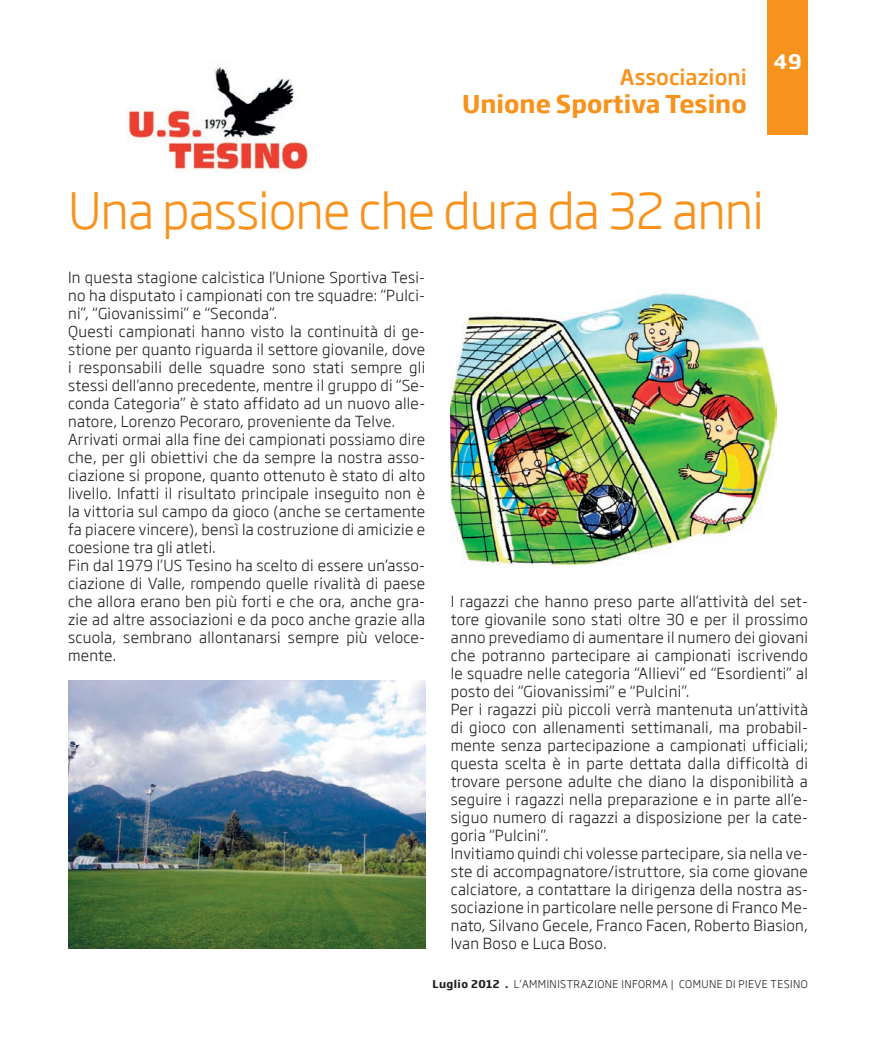
<style>
.page{position:relative;width:876px;height:1046px;background:#fff}
.page>*{position:absolute;margin:0;border:0;box-sizing:border-box;transform-origin:0 0}
.t1{font:300 49.2px "Soho Gothic Std";color:#f7931d}
.t2{font:700 24px "Soho Gothic Std";color:#f7931d}
.t3{font:500 21px "Soho Gothic Std";color:#f7931d}
.t4{font:700 19.5px "Soho Gothic Std";color:#fff}
.t5{font:300 15px/18px "Soho Gothic Std";letter-spacing:.02em;color:#231f20}
.t6{font:300 10.5px "Soho Gothic Std";letter-spacing:.04em;color:#231f20}
.s1{font-weight:700}
</style>
<div class="page">
<div style="left:768px;top:0;width:40px;height:135px;background:#f7931d"></div>
<img style="left:126px;top:67px;width:183px;height:105px">
<img style="left:68px;top:680px;width:357px;height:268px">
<img style="left:451px;top:292px;width:326px;height:274px">
<h3 class="t3" style="left:620px;top:63px;width:128px">Associazioni</h3>
<h2 class="t2" style="left:462px;top:89px;width:286px">Unione Sportiva Tesino</h2>
<h3 class="t4" style="left:773px;top:49px;width:30px">49</h3>
<h1 class="t1" style="left:68px;top:180px;width:697px">Una passione che dura da 32 anni</h1>
<p class="t5" style="left:68px;top:268px;width:359px">I n questa stagione calcistica l’U nione Sportiva Tesi&shy;no ha disputato i campionati con tre squadre: “Pulci&shy;ni”, “Giovanissimi” e “Seconda”.<br>Questi campionati hanno visto la continuità di ge&shy;stione per quanto riguarda il settore giovanile, dove i responsabili delle squadre sono stati sempre gli stessi dell’anno precedente, mentre il gruppo di “Se&shy;conda Categoria” è stato affidato ad un nuovo alle&shy;natore, Lorenzo Pecoraro, proveniente da Telve.<br>Arrivati ormai alla fine dei campionati possiamo dire che, per gli obiettivi che da sempre la nostra asso&shy;ciazione si propone, quanto ottenuto è stato di alto livello. I nfatti il risultato principale inseguito non è la vittoria sul campo da gioco (anche se certamente fa piacere vincere), bensì la costruzione di amicizie e coesione tra gli atleti.<br>Fin dal 1979 l’US Tesino ha scelto di essere un’asso&shy;ciazione di Valle, rompendo quelle rivalità di paese che allora erano ben più forti e che ora, anche gra&shy;zie ad altre associazioni e da poco anche grazie alla scuola, sembrano allontanarsi sempre più veloce&shy;mente.</p>
<p class="t5" style="left:451px;top:592px;width:359px">I ragazzi che hanno preso parte all’attività del set&shy;tore giovanile sono stati oltre 30 e per il prossimo anno prevediamo di aumentare il numero dei giovani che potranno partecipare ai campionati iscrivendo le squadre nelle categoria “Allievi” ed “Esordienti” al posto dei “Giovanissimi” e “Pulcini”.<br>Per i ragazzi più piccoli verrà mantenuta un’attività di gioco con allenamenti settimanali, ma probabil&shy;mente senza partecipazione a campionati ufficiali; questa scelta è in parte dettata dalla difficoltà di trovare persone adulte che diano la disponibilità a seguire i ragazzi nella preparazione e in parte all’e&shy;siguo numero di ragazzi a disposizione per la cate&shy;goria “Pulcini”.<br>I nvitiamo quindi chi volesse partecipare, sia nella ve&shy;ste di accompagnatore/istruttore, sia come giovane calciatore, a contattare la dirigenza della nostra as&shy;sociazione in particolare nelle persone di Franco Me&shy;nato, Silvano Gecele, Franco Facen, Roberto Biasion, Ivan Boso e Luca Boso.</p>
<p class="t6" style="left:433px;top:977px;width:377px"><span class="s1">Luglio 2012 .</span> L’AMMINISTRAZIONE INFORMA | COMUNE DI PIEVE TESINO</p>
</div>
